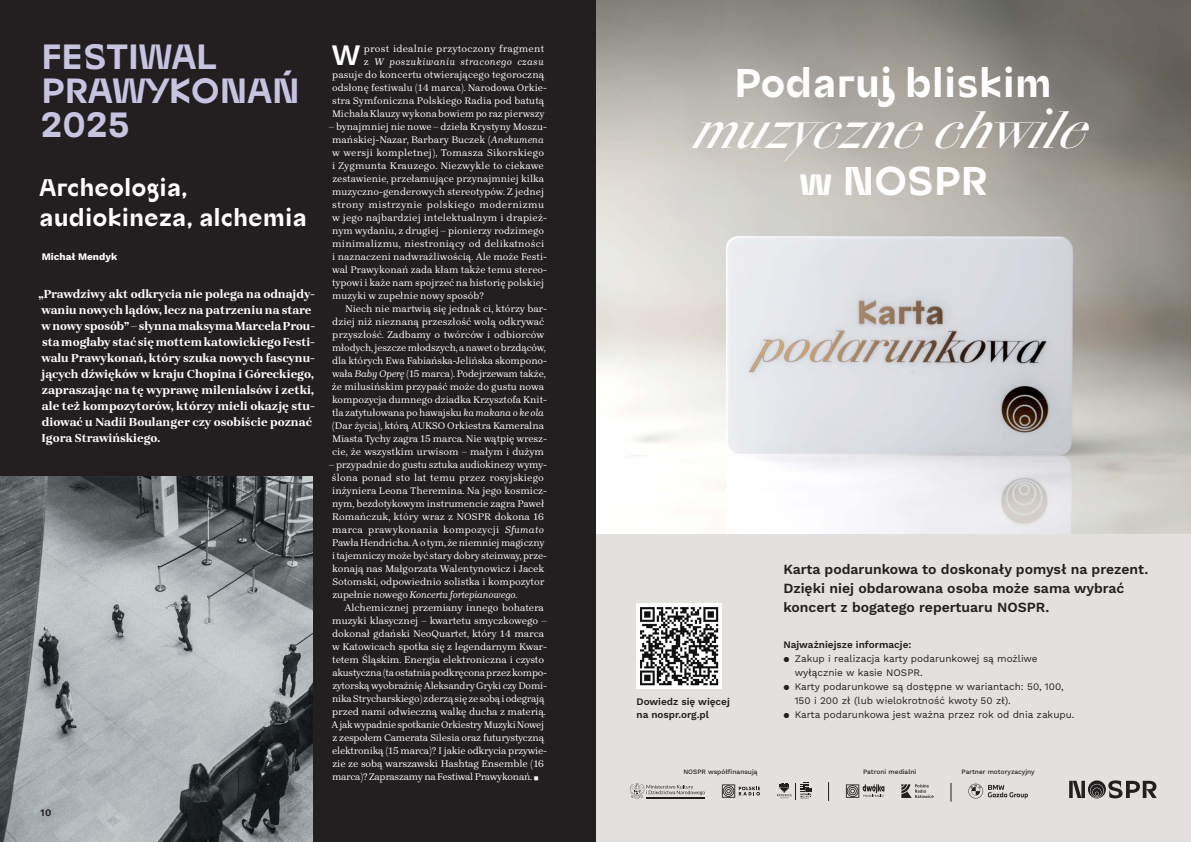
<style>
.page{position:relative;width:1191px;height:842px;background:#fff}
.page>*{position:absolute;margin:0;border:0;box-sizing:border-box;transform-origin:0 0}
.t1{font:italic 49px "CSTM Xprmntl 02";letter-spacing:-.01em;color:#fff}
.t2{font:40px "CSTMXPRMNTL01";color:#fff}
.t3{font:35px/34px "CSTMXPRMNTL01";color:#c7c4e2}
.t4{font:600 29.7px "Work Sans";color:#fff}
.t5{font:24px/30px "CSTMXPRMNTL01";color:#fff}
.t6{font:600 14px/19px "Work Sans";color:#231f20}
.t7{font:700 12px/16px "Brygada 1918";color:#fff}
.t8{font:10px/13px "Brygada 1918";letter-spacing:-.01em;color:#fff}
.t9{font:10px "Work Sans";color:#231f20}
.t10{font:600 10px/13px "Work Sans";color:#231f20}
.t11{font:10px "Brygada 1918";letter-spacing:.015em;color:#fff}
.t12{font:italic 10px "Brygada 1918";letter-spacing:.03em;color:#fff}
.t13{font:700 10px "Work Sans";color:#fff}
.t14{font:500 6.6px "Work Sans";color:#231f20}
.s1{font-style:normal}
.s2{font-style:italic}
</style>
<div class="page">
<img style="left:595px;top:0;width:596px;height:535px">
<div style="left:595px;top:535px;width:596px;height:307px;background:#e3e1dd"></div>
<img style="left:636px;top:603px;width:85px;height:85px">
<svg style="left:828px;top:782px;width:1px;height:19px"></svg>
<svg style="left:950px;top:783px;width:1px;height:19px"></svg>
<svg style="left:968px;top:784px;width:60px;height:14px"></svg>
<svg style="left:901px;top:784px;width:32px;height:14px"></svg>
<svg style="left:846px;top:784px;width:38px;height:14px"></svg>
<svg style="left:777px;top:782px;width:35px;height:18px"></svg>
<svg style="left:722px;top:784px;width:38px;height:14px"></svg>
<svg style="left:629px;top:783px;width:76px;height:16px"></svg>
<svg style="left:1069px;top:780px;width:87px;height:18px"></svg>
<div style="left:0;top:0;width:595px;height:842px;background:#231f20"></div>
<img style="left:0;top:476px;width:312px;height:366px">
<h3 class="t3" style="left:40px;top:38px;width:261px">FESTIWAL<br>PRAWYKONAŃ<br>2025</h3>
<h3 class="t4" style="left:331px;top:32px;width:31px">W</h3>
<p class="t11" style="left:364px;top:43px;width:182px">prost idealnie przytoczony fragment</p>
<p class="t12" style="left:364px;top:56px;width:181px"><span class="s1">z</span> W poszukiwaniu straconego czasu</p>
<p class="t8" style="left:332px;top:69px;width:213px">pasuje do koncertu otwierającego tegoroczną</p>
<p class="t8" style="left:332px;top:82px;width:216px">odsłonę festiwalu (14 marca). Narodowa Orkie-</p>
<p class="t8" style="left:332px;top:95px;width:214px">stra Symfoniczna Polskiego Radia pod batutą</p>
<p class="t8" style="left:332px;top:108px;width:214px">Michała Klauzy wykona bowiem po raz pierwszy</p>
<p class="t8" style="left:329px;top:121px;width:219px">– bynajmniej nie nowe – dzieła Krystyny Moszu&shy;mańskiej-Nazar, Barbary Buczek (<span class="s2">Anekumena </span>w wersji kompletnej), Tomasza Sikorskiego i Zygmunta Krauzego. Niezwykle to ciekawe zestawienie, przełamujące przynajmniej kilka muzyczno-genderowych stereotypów. Z jednej strony mistrzynie polskiego modernizmu w jego najbardziej intelektualnym i drapież&shy;nym wydaniu, z drugiej – pionierzy rodzimego minimalizmu, niestroniący od delikatności i naznaczeni nadwrażliwością. Ale może Festi&shy;wal Prawykonań zada kłam także temu stereo&shy;typowi i każe nam spojrzeć na historię polskiej muzyki w zupełnie nowy sposób?</p>
<p class="t8" style="left:332px;top:303px;width:216px;text-indent:13px">Niech nie martwią się jednak ci, którzy bar&shy;dziej niż nieznaną przeszłość wolą odkrywać przyszłość. Zadbamy o twórców i odbiorców młodych, jeszcze młodszych, a nawet o brzdąców, dla których Ewa Fabiańska-Jelińska skompono&shy;wała <span class="s2">Baby Operę</span> (15 marca). Podejrzewam także, że milusińskim przypaść może do gustu nowa kompozycja dumnego dziadka Krzysztofa Knit&shy;tla zatytułowana po hawajsku <span class="s2">ka makana o ke ola </span>(Dar życia), którą AUKSO Orkiestra Kameralna Miasta Tychy zagra 15 marca. Nie wątpię wresz&shy;cie, że wszystkim urwisom – małym i dużym</p>
<p class="t8" style="left:329px;top:459px;width:219px">– przypadnie do gustu sztuka audiokinezy wymy&shy;ślona ponad sto lat temu przez rosyjskiego inżyniera Leona Theremina. Na jego kosmicz&shy;nym, bezdotykowym instrumencie zagra Paweł Romańczuk, który wraz z NOSPR dokona 16 marca prawykonania kompozycji <span class="s2">Sfumato </span>Pawła Hendricha. A o tym, że niemniej magiczny i tajemniczy może być stary dobry steinway, prze&shy;konają nas Małgorzata Walentynowicz i Jacek Sotomski, odpowiednio solistka i kompozytor zupełnie nowego <span class="s2">Koncertu fortepianowego</span>.</p>
<p class="t8" style="left:331px;top:602px;width:217px;text-indent:13px">Alchemicznej przemiany innego bohatera muzyki klasycznej – kwartetu smyczkowego – dokonał gdański NeoQuartet, który 14 marca w Katowicach spotka się z legendarnym Kwar&shy;tetem Śląskim. Energia elektroniczna i czysto akustyczna (ta ostatnia podkręcona przez kompo&shy;zytorską wyobraźnię Aleksandry Gryki czy Domi&shy;nika Strycharskiego) zderzą się ze sobą i odegrają przed nami odwieczną walkę ducha z materią.<br>A jak wypadnie spotkanie Orkiestry Muzyki Nowej z zespołem Camerata Silesia oraz futurystyczną elektroniką (15 marca)? I jakie odkrycia przywie&shy;zie ze sobą warszawski Hashtag Ensemble (16 marca)? Zapraszamy na Festiwal Prawykonań. ○</p>
<h3 class="t5" style="left:39px;top:171px;width:269px">Archeologia, audiokineza, alchemia</h3>
<p class="t13" style="left:42px;top:249px;width:77px">Michał Mendyk</p>
<p class="t7" style="left:38px;top:287px;width:278px">„Prawdziwy akt odkrycia nie polega na odnajdy&shy;waniu nowych lądów, lecz na patrzeniu na stare w nowy sposób” – słynna maksyma Marcela Prou&shy;sta mogłaby stać się mottem katowickiego Festi&shy;walu Prawykonań, który szuka nowych fascynu&shy;jących dźwięków w kraju Chopina i Góreckiego, zapraszając na tę wyprawę milenialsów i zetki, ale też kompozytorów, którzy mieli okazję stu&shy;diować u Nadii Boulanger czy osobiście poznać Igora Strawińskiego.</p>
<p class="t10" style="left:41px;top:806px;width:13px">10</p>
<h2 class="t2" style="left:734px;top:55px;width:319px">Podaruj bliskim</h2>
<h1 class="t1" style="left:696px;top:99px;width:396px">muzyczne chwile</h1>
<h2 class="t2" style="left:799px;top:153px;width:190px">w NOSPR</h2>
<p class="t10" style="left:636px;top:695px;width:95px">Dowiedz się więcej na nospr.org.pl</p>
<h3 class="t6" style="left:783px;top:559px;width:366px">Karta podarunkowa to doskonały pomysł na prezent.<br>Dzięki niej obdarowana osoba może sama wybrać koncert z bogatego repertuaru NOSPR.</h3>
<p class="t10" style="left:783px;top:638px;width:130px">Najważniejsze informacje:</p>
<p class="t9" style="left:783px;top:651px;width:256px">⚫ Zakup i realizacja karty podarunkowej są możliwe</p>
<p class="t9" style="left:794px;top:665px;width:130px">wyłącznie w kasie NOSPR.</p>
<p class="t9" style="left:783px;top:679px;width:282px">⚫ Karty podarunkowe są dostępne w wariantach: 50, 100,</p>
<p class="t9" style="left:794px;top:693px;width:218px">150 i 200 zł (lub wielokrotność kwoty 50 zł).</p>
<p class="t9" style="left:783px;top:707px;width:293px">⚫ Karta podarunkowa jest ważna przez rok od dnia zakupu.</p>
<p class="t14" style="left:683px;top:766px;width:76px">NOSPR współfinansują</p>
<p class="t14" style="left:863px;top:766px;width:55px">Patroni medialni</p>
<p class="t14" style="left:961px;top:766px;width:75px">Partner motoryzacyjny</p>
</div>
